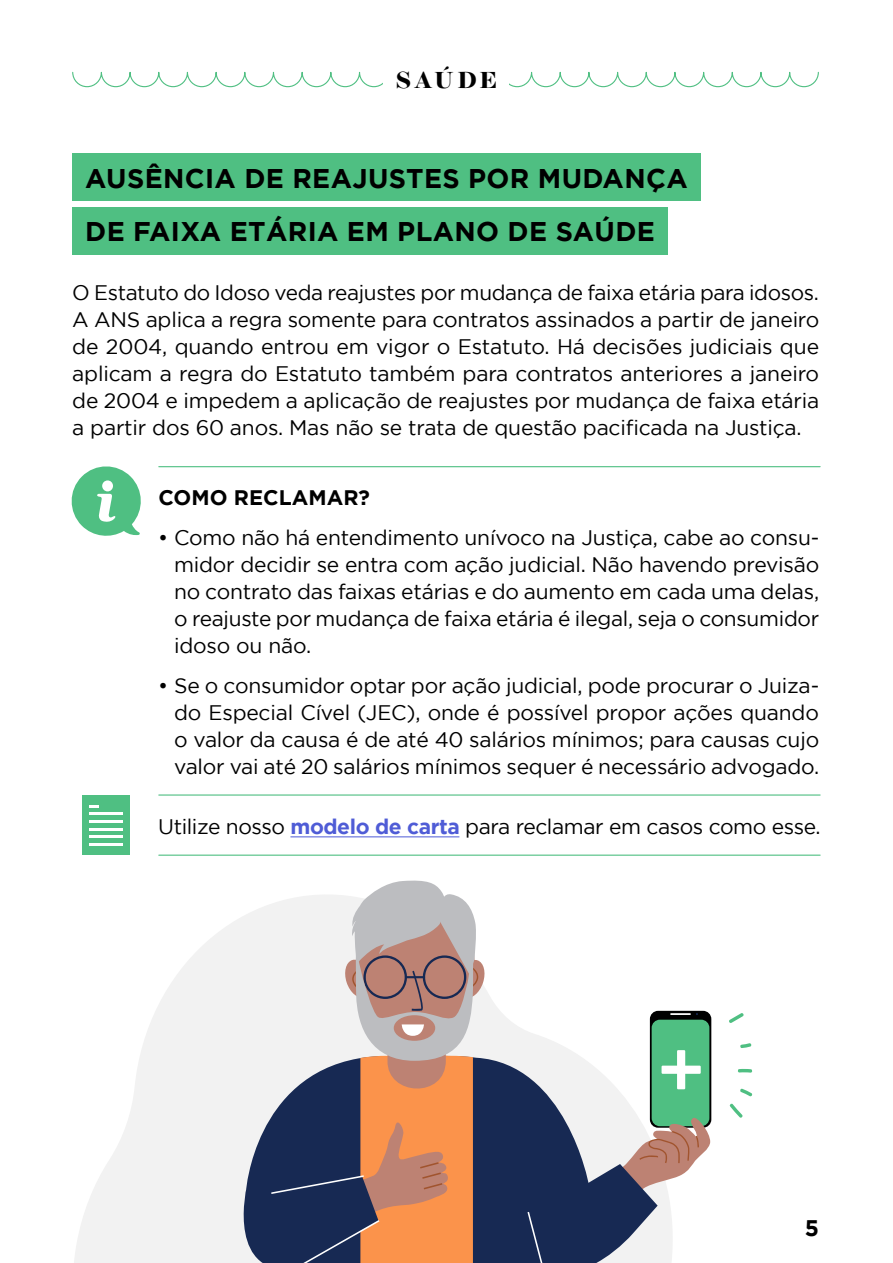
<style>
.page{position:relative;width:893px;height:1263px;background:#fff}
.page>*{position:absolute;margin:0;border:0;box-sizing:border-box;transform-origin:0 0}
.t1{font:700 27px "Gotham HTF";letter-spacing:.015em;color:#000}
.Cover___Title{font:900 22.5px "Temeraire Display";letter-spacing:.145em;color:#000}
.t2{font:700 22.5px "Gotham HTF";color:#000}
.t3{font:21px/27px "Gotham HTF";letter-spacing:-.01em;color:#000;text-align:justify}
.t4{font:700 21px "Gotham HTF";letter-spacing:.005em;color:#000}
.s1{font-weight:700;color:#4f5cd6}
</style>
<div class="page">
<svg style="left:74px;top:904px;width:608px;height:359px"></svg>
<div style="left:72px;top:153px;width:629px;height:47px;background:#4fbf82"></div>
<div style="left:72px;top:207px;width:596px;height:47px;background:#4fbf82"></div>
<hr style="left:290px;top:837px;width:169px;height:1px;background:#4f5cd6">
<svg style="left:650px;top:1011px;width:61px;height:117px"></svg>
<div style="left:652px;top:1020px;width:57px;height:106px;background:#4fbf82;border-radius:8px"></div>
<hr style="left:670px;top:1013px;width:21px;height:2px;background:#fff">
<svg style="left:658px;top:1115px;width:52px;height:106px"></svg>
<svg style="left:226px;top:1055px;width:432px;height:208px;fill:#172953"></svg>
<svg style="left:527px;top:1212px;width:15px;height:51px"></svg>
<svg style="left:271px;top:880px;width:215px;height:383px"></svg>
<svg style="left:662px;top:1050px;width:39px;height:39px"></svg>
<svg style="left:729px;top:1013px;width:15px;height:10px"></svg>
<div style="left:738px;top:1069px;width:14px;height:4px;border:2px solid #4fbf82"></div>
<svg style="left:740px;top:1043px;width:12px;height:5px"></svg>
<svg style="left:729px;top:1088px;width:24px;height:30px"></svg>
<hr style="left:159px;top:466px;width:661px;height:1px;background:#4fbf82">
<hr style="left:159px;top:794px;width:661px;height:2px;background:#4fbf82">
<hr style="left:159px;top:854px;width:661px;height:2px;background:#4fbf82">
<svg style="left:71px;top:466px;width:70px;height:70px"></svg>
<div style="left:82px;top:795px;width:48px;height:60px;background:#4fbf82"></div>
<svg style="left:89px;top:805px;width:10px;height:2px"></svg>
<hr style="left:89px;top:843px;width:34px;height:2px;background:#fff">
<hr style="left:89px;top:820px;width:34px;height:2px;background:#fff">
<hr style="left:89px;top:813px;width:34px;height:2px;background:#fff">
<hr style="left:89px;top:828px;width:34px;height:2px;background:#fff">
<hr style="left:89px;top:836px;width:34px;height:2px;background:#fff">
<svg style="left:72px;top:71px;width:747px;height:17px"></svg>
<div style="left:383px;top:59px;width:126px;height:42px;background:#fff"></div>
<p class="Cover___Title" style="left:396px;top:66px;width:102px">SAÚDE</p>
<p class="t1" style="left:85px;top:162px;width:604px">AUSÊNCIA DE REAJUSTES POR MUDANÇA</p>
<p class="t1" style="left:85px;top:216px;width:571px">DE FAIXA ETÁRIA EM PLANO DE SAÚDE</p>
<p class="t3" style="left:72px;top:279px;width:749px">O Estatuto do Idoso veda reajustes por mudança de faixa etária para idosos.<br>A ANS aplica a regra somente para contratos assinados a partir de janeiro de 2004, quando entrou em vigor o Estatuto. Há decisões judiciais que aplicam a regra do Estatuto também para contratos anteriores a janeiro de 2004 e impedem a aplicação de reajustes por mudança de faixa etária a partir dos 60 anos. Mas não se trata de questão pacificada na Justiça.</p>
<p class="t4" style="left:158px;top:486px;width:213px">COMO RECLAMAR?</p>
<p class="t3" style="left:174px;top:524px;width:647px;text-indent:-16px">• Como não há entendimento unívoco na Justiça, cabe ao consu&shy;midor decidir se entra com ação judicial. Não havendo previsão no contrato das faixas etárias e do aumento em cada uma delas, o reajuste por mudança de faixa etária é ilegal, seja o consumidor idoso ou não.</p>
<p class="t3" style="left:174px;top:672px;width:647px;text-indent:-16px">• Se o consumidor optar por ação judicial, pode procurar o Juiza&shy;do Especial Cível (JEC), onde é possível propor ações quando o valor da causa é de até 40 salários mínimos; para causas cujo valor vai até 20 salários mínimos sequer é necessário advogado.</p>
<p class="t3" style="left:158px;top:813px;width:664px">Utilize nosso <span class="s1">modelo de carta</span> para reclamar em casos como esse.</p>
<p class="t2" style="left:805px;top:1215px;width:16px">5</p>
</div>
